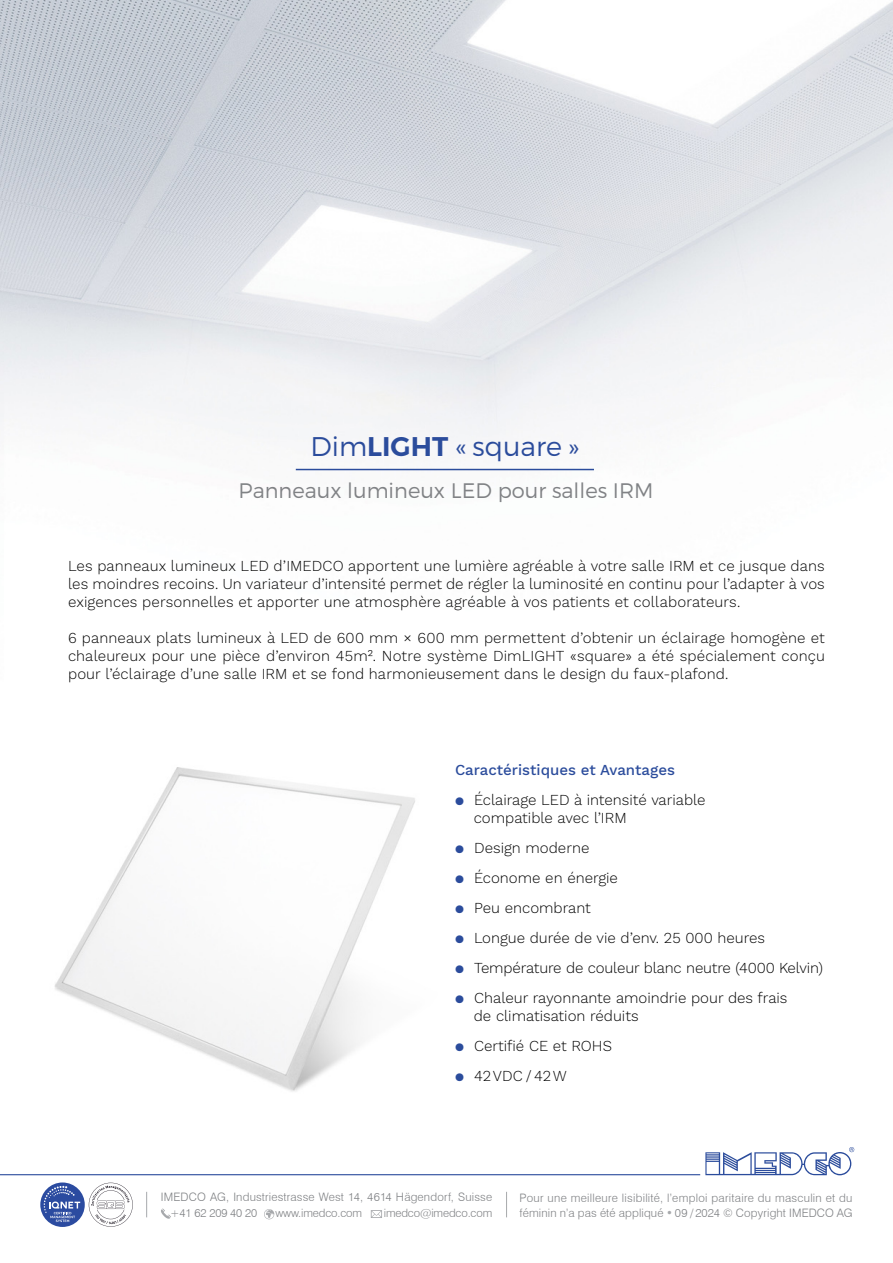
<style>
.page{position:relative;width:893px;height:1263px;background:#fff}
.page>*{position:absolute;margin:0;border:0;box-sizing:border-box;transform-origin:0 0}
.t1{font:300 27px "Montserrat";color:#2b4c9c}
.t2{font:300 21px "Montserrat";color:#808285}
.t3{font:300 15px/18px "Work Sans";color:#000}
.t4{font:500 15px "Work Sans";color:#2b4c9c}
.t5{font:300 11.55px/15.5px "Swiss 721 BT";letter-spacing:.015em;color:#808285}
.t6{font:300 11.4px "Swiss 721 BT";letter-spacing:-.01em;color:#808285}
.s1{font-weight:600}
.s2{font-weight:400;color:#2b4c9c}
.s3{color:#a7a9ac}
</style>
<div class="page">
<img style="left:0;top:0;width:893px;height:1227px">
<hr style="left:296px;top:469px;width:298px;height:1px;background:#2b4c9c">
<hr style="left:0;top:1174px;width:700px;height:1px;background:#2b4c9c">
<svg style="left:705px;top:1147px;width:149px;height:28px"></svg>
<svg style="left:161px;top:1208px;width:10px;height:11px"></svg>
<svg style="left:264px;top:1209px;width:10px;height:10px"></svg>
<svg style="left:371px;top:1210px;width:11px;height:8px"></svg>
<svg style="left:506px;top:1192px;width:1px;height:25px"></svg>
<svg style="left:146px;top:1192px;width:1px;height:25px"></svg>
<svg style="left:89px;top:1183px;width:44px;height:44px"></svg>
<svg style="left:40px;top:1182px;width:45px;height:45px"></svg>
<svg style="left:44px;top:1186px;width:36px;height:36px"></svg>
<h1 class="t1" style="left:311px;top:430px;width:270px">Dim<span class="s1">LIGHT</span> « square »</h1>
<h2 class="t2" style="left:239px;top:478px;width:416px">Panneaux lumineux LED pour salles IRM</h2>
<p class="t3" style="left:68px;top:558px;width:758px;text-align:justify">Les panneaux lumineux LED d’IMEDCO apportent une lumière agréable à votre salle IRM et ce jusque dans les moindres recoins. Un variateur d’intensité permet de régler la luminosité en continu pour l’adapter à vos exigences personnelles et apporter une atmosphère agréable à vos patients et collaborateurs.</p>
<p class="t3" style="left:68px;top:630px;width:758px;text-align:justify">6 panneaux plats lumineux à LED de 600 mm × 600 mm permettent d’obtenir un éclairage homogène et chaleureux pour une pièce d’environ 45m². Notre système DimLIGHT «square» a été spécialement conçu pour l’éclairage d’une salle IRM et se fond harmonieusement dans le design du faux-plafond.</p>
<p class="t4" style="left:455px;top:761px;width:222px">Caractéristiques et Avantages</p>
<p class="t3" style="left:474px;top:791px;width:233px;text-indent:-19px"><span class="s2">●</span> Éclairage LED à intensité variable compatible avec l’IRM</p>
<p class="t3" style="left:455px;top:839px;width:136px"><span class="s2">●</span> Design moderne</p>
<p class="t3" style="left:455px;top:869px;width:164px"><span class="s2">●</span> Économe en énergie</p>
<p class="t3" style="left:455px;top:899px;width:137px"><span class="s2">●</span> Peu encombrant</p>
<p class="t3" style="left:455px;top:929px;width:311px"><span class="s2">●</span> Longue durée de vie d’env. 25 000 heures</p>
<p class="t3" style="left:455px;top:959px;width:370px"><span class="s2">●</span> Température de couleur blanc neutre (4000 Kelvin)</p>
<p class="t3" style="left:474px;top:989px;width:315px;text-indent:-19px"><span class="s2">●</span> Chaleur rayonnante amoindrie pour des frais de climatisation réduits</p>
<p class="t3" style="left:455px;top:1037px;width:158px"><span class="s2">●</span> Certifié CE et ROHS</p>
<p class="t3" style="left:455px;top:1067px;width:113px"><span class="s2">●</span> 42 VDC / 42W</p>
<p class="t5" style="left:161px;top:1189px;width:333px">IMEDCO AG, Industriestrasse West 14, 4614 Hägendorf, Suisse</p>
<p class="t6" style="left:170px;top:1206px;width:89px">+41 62 209 40 20</p>
<p class="t6" style="left:275px;top:1206px;width:88px">www.imedco.com</p>
<p class="t6" style="left:384px;top:1206px;width:110px">imedco@imedco.com</p>
<p class="t5" style="left:520px;top:1190px;width:334px">Pour une meilleure lisibilité, l’emploi paritaire du masculin et du féminin n’a pas été appliqué <span class="s3">•</span> 09 / 2024 © Copyright IMEDCO AG</p>
</div>
